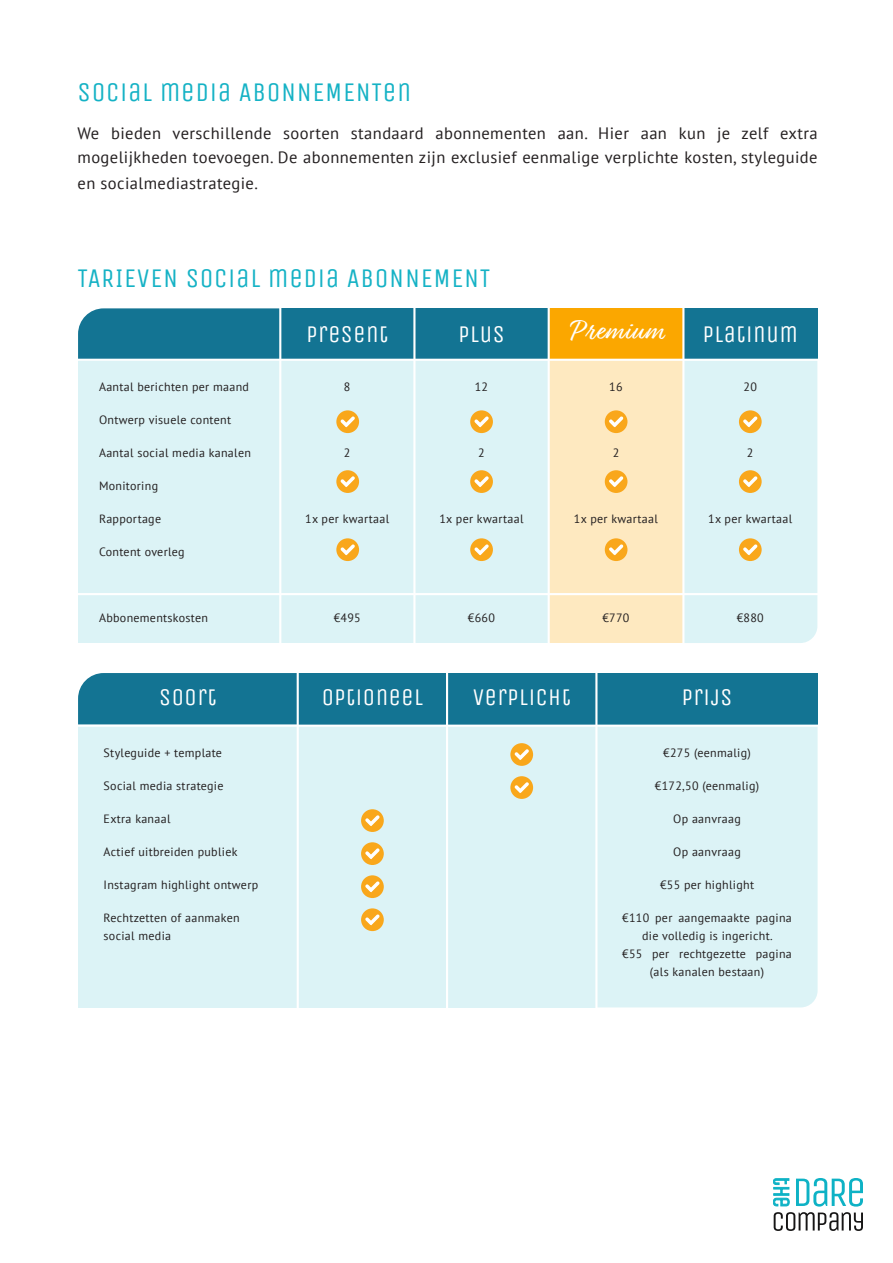
<style>
.page{position:relative;width:893px;height:1263px;background:#fff}
.page>*{position:absolute;margin:0;border:0;box-sizing:border-box;transform-origin:0 0}
.broodtekst{font:28.5px "Relation";letter-spacing:.025em;color:#fff}
.broodtekst-2{font:27px "Unica One";letter-spacing:.025em;color:#15b2c5}
.broodtekst-3{font:24px "Unica One";letter-spacing:.025em;color:#fff}
.broodtekst-4{font:16.5px/24px "PT Sans";letter-spacing:.025em;color:#231f20}
.broodtekst_small{font:12px/18px "PT Sans";letter-spacing:.025em;color:#231f20;text-align:center}
</style>
<div class="page">
<svg style="left:796px;top:1178px;width:67px;height:28px"></svg>
<svg style="left:773px;top:1178px;width:16px;height:28px"></svg>
<svg style="left:774px;top:1212px;width:89px;height:19px"></svg>
<div style="left:683px;top:308px;width:134px;height:52px;background:#137493"></div>
<div style="left:549px;top:360px;width:134px;height:283px;background:#fee9c0"></div>
<div style="left:549px;top:308px;width:134px;height:52px;background:#fba700"></div>
<hr style="left:548px;top:305px;width:2px;height:343px;background:#fff">
<hr style="left:682px;top:305px;width:2px;height:343px;background:#fff">
<hr style="left:74px;top:359px;width:750px;height:2px;background:#fff">
<hr style="left:73px;top:593px;width:750px;height:2px;background:#fff">
<div style="left:596px;top:673px;width:222px;height:52px;background:#137493"></div>
<div style="left:597px;top:727px;width:221px;height:280px;background:#dcf3f6"></div>
<hr style="left:595px;top:668px;width:2px;height:343px;background:#fff">
<svg style="left:78px;top:673px;width:518px;height:334px;background:#bddee4"></svg>
<svg style="left:78px;top:308px;width:470px;height:335px;background:#bfdfe4"></svg>
<div style="left:605px;top:410px;width:22px;height:23px;background:#f9a71b;border-radius:50%"></div>
<svg style="left:608px;top:416px;width:17px;height:14px"></svg>
<div style="left:605px;top:470px;width:22px;height:23px;background:#f9a71b;border-radius:50%"></div>
<svg style="left:608px;top:476px;width:17px;height:14px"></svg>
<div style="left:605px;top:538px;width:22px;height:23px;background:#f9a71b;border-radius:50%"></div>
<svg style="left:608px;top:544px;width:17px;height:14px"></svg>
<div style="left:684px;top:361px;width:133px;height:282px;background:#dcf3f6"></div>
<hr style="left:72px;top:725px;width:750px;height:2px;background:#fff">
<p class="broodtekst-2" style="left:78px;top:77px;width:335px">SOCIAL MEDIA ABONNEMENTEN</p>
<p class="broodtekst-4" style="left:78px;top:121px;width:741px">We bieden verschillende soorten standaard abonnementen aan. Hier aan kun je zelf extra mogelijkheden toevoegen. De abonnementen zijn exclusief eenmalige verplichte kosten, styleguide</p>
<p class="broodtekst-4" style="left:78px;top:171px;width:182px">en socialmediastrategie.</p>
<p class="broodtekst-2" style="left:78px;top:262px;width:414px">TARIEVEN SOCIAL MEDIA ABONNEMENT</p>
<p class="broodtekst-3" style="left:307px;top:320px;width:83px">PRESENT</p>
<p class="broodtekst-3" style="left:458px;top:320px;width:48px">PLUS</p>
<p class="broodtekst" style="left:570px;top:314px;width:95px">Premium</p>
<p class="broodtekst-3" style="left:703px;top:320px;width:97px">PLATINUM</p>
<p class="broodtekst_small" style="left:99px;top:377px;width:151px">Aantal berichten per maand</p>
<p class="broodtekst_small" style="left:99px;top:410px;width:134px">Ontwerp visuele content</p>
<p class="broodtekst_small" style="left:99px;top:443px;width:153px">Aantal social media kanalen</p>
<p class="broodtekst_small" style="left:99px;top:476px;width:61px">Monitoring</p>
<p class="broodtekst_small" style="left:99px;top:509px;width:64px">Rapportage</p>
<p class="broodtekst_small" style="left:99px;top:542px;width:87px">Content overleg</p>
<p class="broodtekst_small" style="left:344px;top:377px;width:8px">8</p>
<p class="broodtekst_small" style="left:475px;top:377px;width:15px">12</p>
<p class="broodtekst_small" style="left:609px;top:377px;width:15px">16</p>
<p class="broodtekst_small" style="left:743px;top:377px;width:15px">20</p>
<p class="broodtekst_small" style="left:344px;top:443px;width:8px">2</p>
<p class="broodtekst_small" style="left:478px;top:443px;width:8px">2</p>
<p class="broodtekst_small" style="left:613px;top:443px;width:8px">2</p>
<p class="broodtekst_small" style="left:747px;top:443px;width:8px">2</p>
<p class="broodtekst_small" style="left:305px;top:509px;width:86px">1x per kwartaal</p>
<p class="broodtekst_small" style="left:439px;top:509px;width:86px">1x per kwartaal</p>
<p class="broodtekst_small" style="left:574px;top:509px;width:86px">1x per kwartaal</p>
<p class="broodtekst_small" style="left:708px;top:509px;width:86px">1x per kwartaal</p>
<p class="broodtekst_small" style="left:99px;top:608px;width:111px">Abbonementskosten</p>
<p class="broodtekst_small" style="left:334px;top:608px;width:29px">€495</p>
<p class="broodtekst_small" style="left:468px;top:608px;width:29px">€660</p>
<p class="broodtekst_small" style="left:602px;top:608px;width:29px">€770</p>
<p class="broodtekst_small" style="left:737px;top:608px;width:29px">€880</p>
<p class="broodtekst-3" style="left:159px;top:683px;width:59px">SOORT</p>
<p class="broodtekst_small" style="left:104px;top:744px;width:120px">Styleguide + template</p>
<p class="broodtekst_small" style="left:104px;top:777px;width:121px">Social media strategie</p>
<p class="broodtekst_small" style="left:104px;top:810px;width:68px">Extra kanaal</p>
<p class="broodtekst_small" style="left:104px;top:843px;width:135px">Actief uitbreiden publiek</p>
<p class="broodtekst_small" style="left:104px;top:876px;width:156px">Instagram highlight ontwerp</p>
<p class="broodtekst_small" style="left:104px;top:909px;width:138px;text-align:left">Rechtzetten of aanmaken social media</p>
<p class="broodtekst-3" style="left:322px;top:683px;width:103px">OPTIONEEL</p>
<p class="broodtekst-3" style="left:473px;top:683px;width:100px">VERPLICHT</p>
<p class="broodtekst-3" style="left:682px;top:683px;width:52px">PRIJS</p>
<p class="broodtekst_small" style="left:663px;top:744px;width:89px">€275 (eenmalig)</p>
<p class="broodtekst_small" style="left:655px;top:777px;width:106px">€172,50 (eenmalig)</p>
<p class="broodtekst_small" style="left:673px;top:810px;width:69px">Op aanvraag</p>
<p class="broodtekst_small" style="left:673px;top:843px;width:69px">Op aanvraag</p>
<p class="broodtekst_small" style="left:660px;top:876px;width:96px">€55 per highlight</p>
<p class="broodtekst_small" style="left:622px;top:909px;width:171px">€110 per aangemaakte pagina die volledig is ingericht.</p>
<p class="broodtekst_small" style="left:622px;top:945px;width:171px">€55 per rechtgezette pagina (als kanalen bestaan)</p>
</div>
